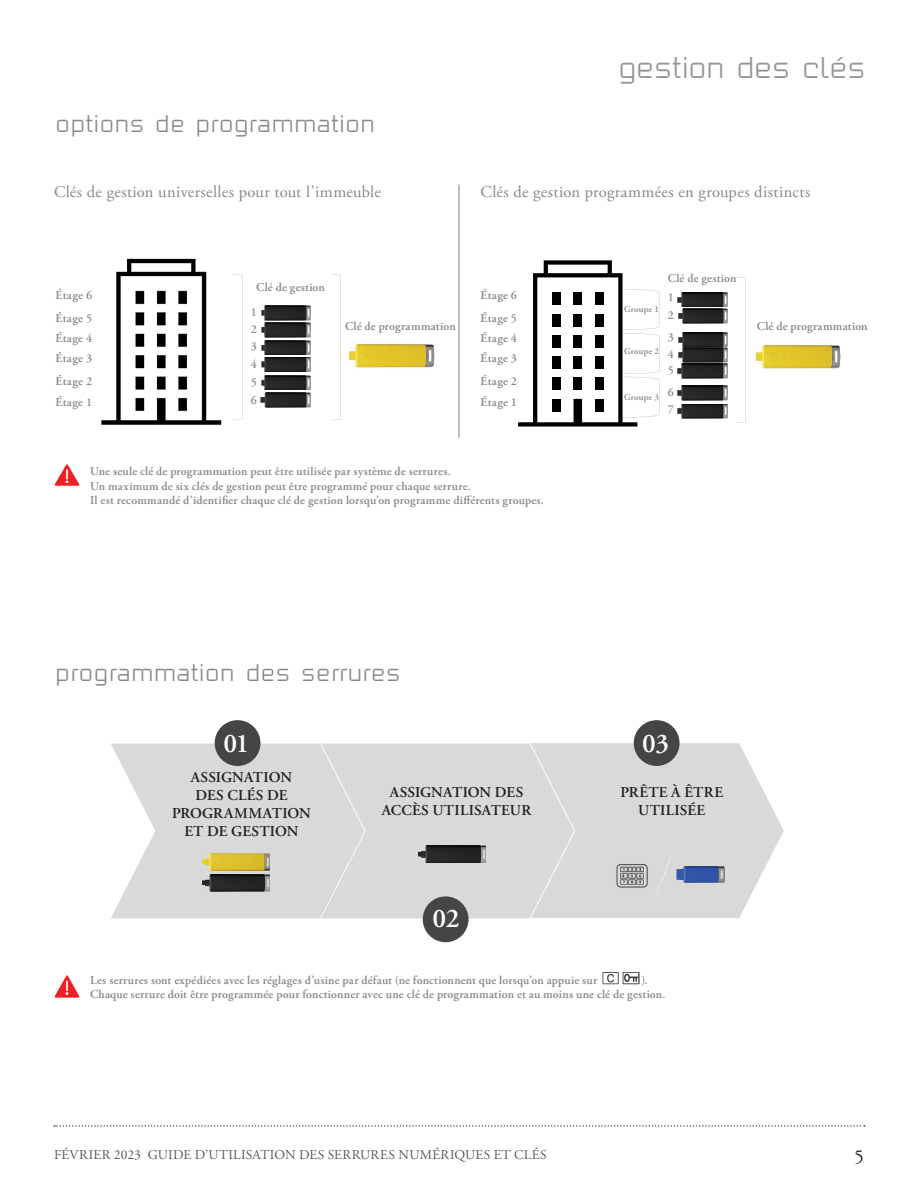
<style>
.page{position:relative;width:918px;height:1188px;background:#fff}
.page>*{position:absolute;margin:0;border:0;box-sizing:border-box;transform-origin:0 0}
.t1{font:30px "Teknion Modern AG";letter-spacing:-.01em;color:#939598}
.t2{font:600 27px "Adobe Garamond Pro";color:#fff}
.t3{font:24px "Teknion Modern AG";letter-spacing:.025em;color:#86898b}
.t4{font:21px "Garamond Three";color:#231f20}
.t5{font:16.5px "Adobe Garamond Pro";letter-spacing:.02em;color:#86898b}
.t6{font:600 15px/18px "Adobe Garamond Pro";letter-spacing:.01em;color:#231f20;text-align:center}
.t7{font:13.5px "Adobe Garamond Pro";letter-spacing:.02em;color:#58595b}
.t8{font:600 12px/14.4px "Adobe Garamond Pro";letter-spacing:.015em;color:#86898b}
.t9{font:600 9px "Adobe Garamond Pro";letter-spacing:.02em;color:#86898b}
</style>
<div class="page">
<svg style="left:54px;top:1125px;width:811px;height:2px"></svg>
<img style="left:101px;top:258px;width:160px;height:167px">
<svg style="left:232px;top:275px;width:10px;height:145px"></svg>
<img style="left:263px;top:306px;width:48px;height:14px">
<img style="left:263px;top:323px;width:48px;height:14px">
<img style="left:263px;top:357px;width:48px;height:15px">
<img style="left:263px;top:340px;width:48px;height:15px">
<img style="left:263px;top:375px;width:48px;height:15px">
<img style="left:263px;top:393px;width:47px;height:14px">
<svg style="left:261px;top:310px;width:2px;height:93px"></svg>
<svg style="left:331px;top:275px;width:10px;height:145px"></svg>
<img style="left:678px;top:292px;width:49px;height:15px">
<img style="left:678px;top:309px;width:50px;height:14px">
<img style="left:678px;top:332px;width:50px;height:30px">
<img style="left:678px;top:364px;width:49px;height:15px">
<img style="left:678px;top:386px;width:49px;height:14px">
<svg style="left:518px;top:260px;width:142px;height:167px"></svg>
<svg style="left:736px;top:277px;width:10px;height:146px"></svg>
<img style="left:678px;top:404px;width:49px;height:15px">
<img style="left:349px;top:343px;width:86px;height:25px">
<img style="left:756px;top:344px;width:85px;height:25px">
<img style="left:54px;top:464px;width:26px;height:22px">
<img style="left:54px;top:975px;width:26px;height:23px">
<hr style="left:459px;top:185px;width:1px;height:253px;background:#808285">
<svg style="left:575px;top:742px;width:209px;height:176px;background:#dedddd"></svg>
<div style="left:634px;top:720px;width:46px;height:46px;background:#454546;border-radius:50%"></div>
<div style="left:366px;top:743px;width:209px;height:176px;background:#dad9d9"></div>
<div style="left:423px;top:896px;width:46px;height:46px;background:#454546;border-radius:50%"></div>
<svg style="left:111px;top:743px;width:255px;height:176px;background:#dddcdc"></svg>
<div style="left:215px;top:720px;width:45px;height:46px;background:#454546;border-radius:50%"></div>
<img style="left:205px;top:853px;width:65px;height:17px">
<img style="left:677px;top:867px;width:47px;height:15px">
<img style="left:613px;top:859px;width:38px;height:33px">
<svg style="left:657px;top:857px;width:14px;height:37px"></svg>
<img style="left:205px;top:874px;width:65px;height:17px">
<svg style="left:202px;top:880px;width:4px;height:5px"></svg>
<svg style="left:202px;top:859px;width:4px;height:5px"></svg>
<img style="left:421px;top:846px;width:65px;height:17px">
<svg style="left:418px;top:852px;width:4px;height:4px"></svg>
<img style="left:603px;top:972px;width:36px;height:12px">
<h3 class="t3" style="left:56px;top:111px;width:321px">options de programmation</h3>
<h1 class="t1" style="left:618px;top:52px;width:249px">gestion des clés</h1>
<h3 class="t5" style="left:54px;top:181px;width:328px">Clés de gestion universelles pour tout l’immeuble</h3>
<h3 class="t5" style="left:481px;top:181px;width:331px">Clés de gestion programmées en groupes distincts</h3>
<p class="t8" style="left:256px;top:280px;width:70px">Clé de gestion</p>
<p class="t8" style="left:668px;top:269px;width:70px;line-height:19.2px">Clé de gestion<br>1</p>
<p class="t8" style="left:56px;top:288px;width:38px">Étage 6</p>
<p class="t8" style="left:481px;top:288px;width:38px">Étage 6</p>
<p class="t8" style="left:56px;top:311px;width:38px">Étage 5</p>
<p class="t8" style="left:481px;top:311px;width:38px">Étage 5</p>
<p class="t8" style="left:56px;top:331px;width:38px">Étage 4</p>
<p class="t8" style="left:481px;top:331px;width:38px">Étage 4</p>
<p class="t8" style="left:56px;top:351px;width:38px">Étage 3</p>
<p class="t8" style="left:481px;top:351px;width:38px">Étage 3</p>
<p class="t8" style="left:56px;top:375px;width:38px">Étage 2</p>
<p class="t8" style="left:481px;top:375px;width:38px">Étage 2</p>
<p class="t8" style="left:56px;top:395px;width:38px">Étage 1</p>
<p class="t8" style="left:481px;top:395px;width:38px">Étage 1</p>
<p class="t9" style="left:624px;top:303px;width:36px">Groupe 1</p>
<p class="t9" style="left:624px;top:346px;width:36px">Groupe 2</p>
<p class="t9" style="left:624px;top:392px;width:36px">Groupe 3</p>
<p class="t8" style="left:251px;top:306px;width:8px">1</p>
<p class="t8" style="left:668px;top:308px;width:8px">2</p>
<p class="t8" style="left:251px;top:322px;width:8px">2</p>
<p class="t8" style="left:668px;top:330px;width:8px">3</p>
<p class="t8" style="left:251px;top:339px;width:8px">3</p>
<p class="t8" style="left:668px;top:347px;width:8px">4</p>
<p class="t8" style="left:251px;top:357px;width:8px">4</p>
<p class="t8" style="left:668px;top:363px;width:8px">5</p>
<p class="t8" style="left:251px;top:375px;width:8px">5</p>
<p class="t8" style="left:668px;top:386px;width:8px">6</p>
<p class="t8" style="left:251px;top:393px;width:8px">6</p>
<p class="t8" style="left:668px;top:402px;width:8px">7</p>
<p class="t8" style="left:345px;top:319px;width:112px">Clé de programmation</p>
<p class="t8" style="left:757px;top:319px;width:112px">Clé de programmation</p>
<p class="t8" style="left:90px;top:465px;width:456px">Une seule clé de programmation peut être utilisée par système de serrures.<br>Un maximum de six clés de gestion peut être programmé pour chaque serrure.<br>Il est recommandé d’identifier chaque clé de gestion lorsqu’on programme différents groupes.</p>
<h3 class="t3" style="left:56px;top:660px;width:347px">programmation des serrures</h3>
<h2 class="t2" style="left:223px;top:727px;width:28px">01</h2>
<h2 class="t2" style="left:642px;top:727px;width:28px">03</h2>
<p class="t6" style="left:172px;top:768px;width:141px">ASSIGNATION<br>DES CLÉS DE<br>PROGRAMMATION<br>ET DE GESTION</p>
<p class="t6" style="left:382px;top:783px;width:151px">ASSIGNATION DES<br>ACCÈS UTILISATEUR</p>
<p class="t6" style="left:620px;top:783px;width:104px">PRÊTE À ÊTRE<br>UTILISÉE</p>
<h2 class="t2" style="left:433px;top:903px;width:29px">02</h2>
<p class="t8" style="left:90px;top:973px;width:509px">Les serrures sont expédiées avec les réglages d’usine par défaut (ne fonctionnent que lorsqu’on appuie sur</p>
<p class="t8" style="left:90px;top:973px;width:577px;text-indent:551px">).<br>Chaque serrure doit être programmée pour fonctionner avec une clé de programmation et au moins une clé de gestion.</p>
<p class="t7" style="left:54px;top:1146px;width:494px">FÉVRIER 2023 GUIDE D’UTILISATION DES SERRURES NUMÉRIQUES ET CLÉS</p>
<h3 class="t4" style="left:854px;top:1145px;width:12px">5</h3>
</div>
